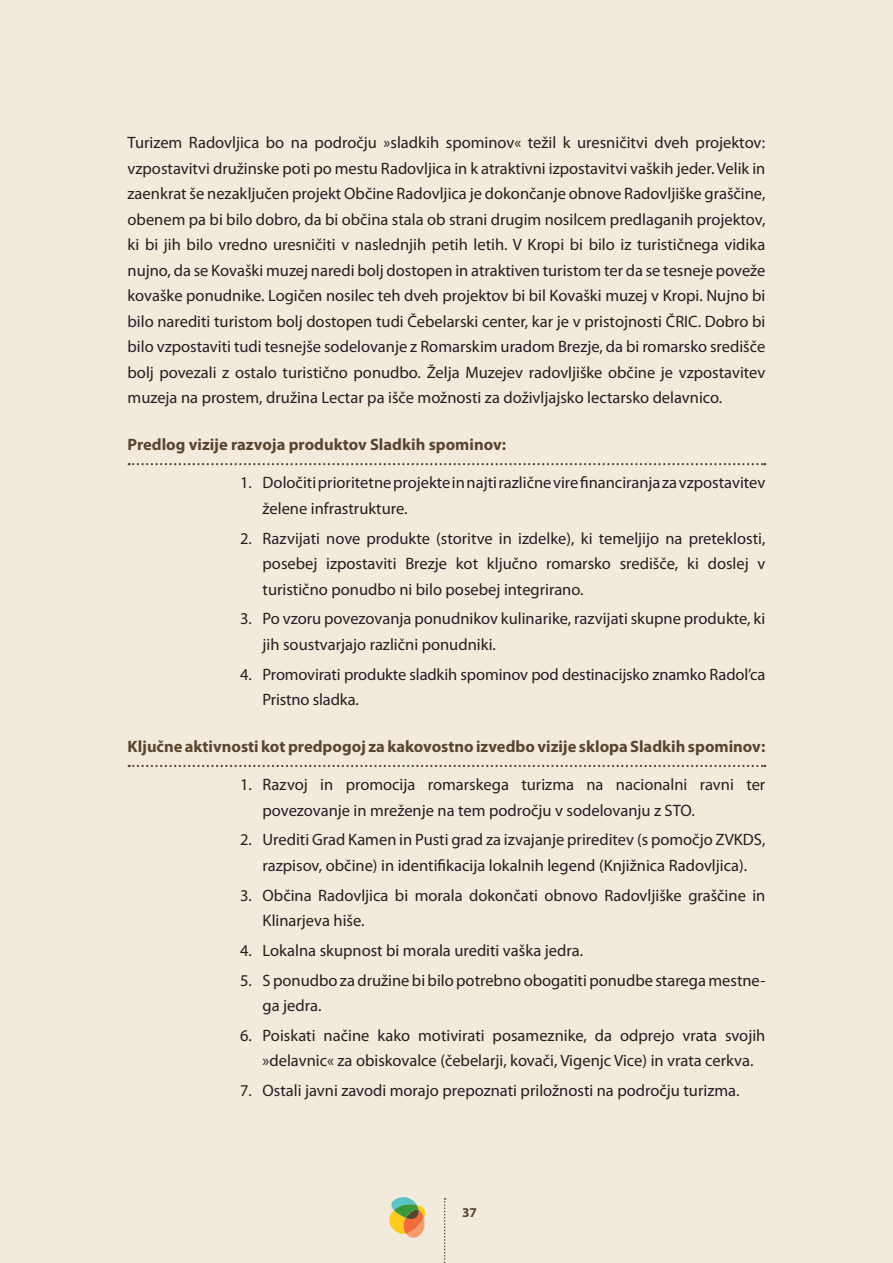
<style>
.page{position:relative;width:893px;height:1263px;background:#f2eadb}
.page>*{position:absolute;margin:0;border:0;box-sizing:border-box;transform-origin:0 0}
.t1{font:16.5px/25.5px "Myriad Pro";color:#231f20}
.t2{font:700 16.5px "Myriad Pro";color:#59452d}
.t3{font:700 13.5px "Myriad Pro";color:#59452d}
</style>
<div class="page">
<svg style="left:389px;top:1197px;width:37px;height:41px"></svg>
<svg style="left:444px;top:1198px;width:2px;height:65px"></svg>
<svg style="left:129px;top:463px;width:636px;height:2px"></svg>
<svg style="left:129px;top:765px;width:636px;height:2px"></svg>
<p class="t1" style="left:128px;top:130px;width:639px;text-align:justify">Turizem Radovljica bo na področju »sladkih spominov« težil k uresničitvi dveh projektov: vzpostavitvi družinske poti po mestu Radovljica in k atraktivni izpostavitvi vaških jeder. Velik in zaenkrat še nezaključen projekt Občine Radovljica je dokončanje obnove Radovljiške graščine, obenem pa bi bilo dobro, da bi občina stala ob strani drugim nosilcem predlaganih projektov, ki bi jih bilo vredno uresničiti v naslednjih petih letih. V Kropi bi bilo iz turističnega vidika nujno, da se Kovaški muzej naredi bolj dostopen in atraktiven turistom ter da se tesneje poveže kovaške ponudnike. Logičen nosilec teh dveh projektov bi bil Kovaški muzej v Kropi. Nujno bi bilo narediti turistom bolj dostopen tudi Čebelarski center, kar je v pristojnosti ČRIC. Dobro bi bilo vzpostaviti tudi tesnejše sodelovanje z Romarskim uradom Brezje, da bi romarsko središče bolj povezali z ostalo turistično ponudbo. Želja Muzejev radovljiške občine je vzpostavitev muzeja na prostem, družina Lectar pa išče možnosti za doživljajsko lectarsko delavnico.</p>
<p class="t2" style="left:128px;top:434px;width:380px">Predlog vizije razvoja produktov Sladkih spominov:</p>
<p class="t1" style="left:263px;top:470px;width:504px;text-indent:-23px">1. Določiti prioritetne projekte in najti različne vire financiranja za vzpostavitev želene infrastrukture.</p>
<p class="t1" style="left:263px;top:525px;width:504px;text-align:justify;text-indent:-23px">2. Razvijati nove produkte (storitve in izdelke), ki temeljijo na preteklosti, posebej izpostaviti Brezje kot ključno romarsko središče, ki doslej v turistično ponudbo ni bilo posebej integrirano.</p>
<p class="t1" style="left:263px;top:606px;width:504px;text-indent:-23px">3. Po vzoru povezovanja ponudnikov kulinarike, razvijati skupne produkte, ki jih soustvarjajo različni ponudniki.</p>
<p class="t1" style="left:263px;top:661px;width:504px;text-indent:-23px">4. Promovirati produkte sladkih spominov pod destinacijsko znamko Radol’ca<br>Pristno sladka.</p>
<p class="t2" style="left:128px;top:736px;width:639px">Ključne aktivnosti kot predpogoj za kakovostno izvedbo vizije sklopa Sladkih spominov:</p>
<p class="t1" style="left:263px;top:772px;width:504px;text-indent:-23px">1. Razvoj in promocija romarskega turizma na nacionalni ravni ter povezovanje in mreženje na tem področju v sodelovanju z STO.</p>
<p class="t1" style="left:240px;top:827px;width:527px;text-align:center">2. Urediti Grad Kamen in Pusti grad za izvajanje prireditev (s pomočjo ZVKDS, razpisov, občine) in identifikacija lokalnih legend (Knjižnica Radovljica).</p>
<p class="t1" style="left:263px;top:882px;width:504px;text-indent:-23px">3. Občina Radovljica bi morala dokončati obnovo Radovljiške graščine in<br>Klinarjeva hiše.</p>
<p class="t1" style="left:240px;top:937px;width:344px">4. Lokalna skupnost bi morala urediti vaška jedra.</p>
<p class="t1" style="left:263px;top:967px;width:503px;text-indent:-23px">5. S ponudbo za družine bi bilo potrebno obogatiti ponudbe starega mestne&shy;ga jedra.</p>
<p class="t1" style="left:263px;top:1022px;width:504px;text-indent:-23px">6. Poiskati načine kako motivirati posameznike, da odprejo vrata svojih »delavnic« za obiskovalce (čebelarji, kovači, Vigenjc Vice) in vrata cerkva.</p>
<p class="t1" style="left:240px;top:1078px;width:501px">7. Ostali javni zavodi morajo prepoznati priložnosti na področju turizma.</p>
<p class="t3" style="left:462px;top:1203px;width:16px">37</p>
</div>
